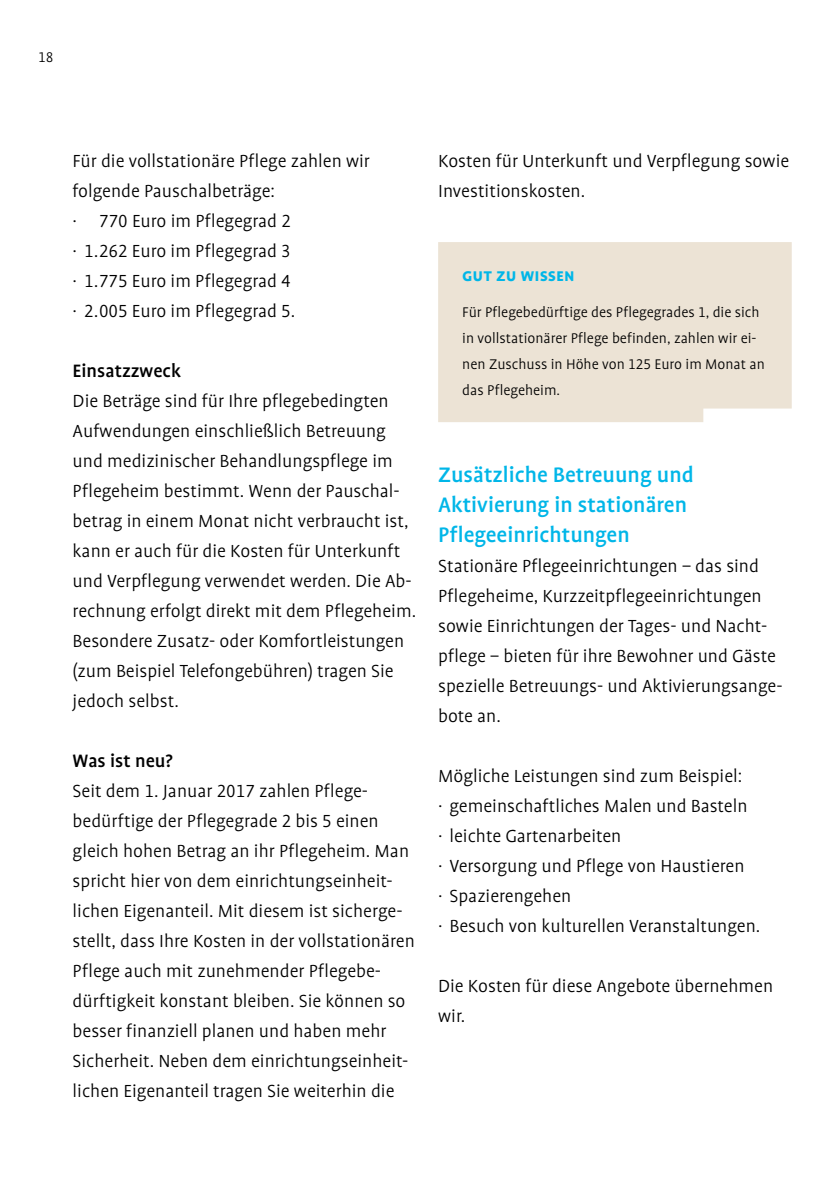
<style>
.page{position:relative;width:840px;height:1191px;background:#fff}
.page>*{position:absolute;margin:0;border:0;box-sizing:border-box;transform-origin:0 0}
.t1{font:500 24px/30px "Profile";color:#00b6e8}
.t2{font:500 20.4px "Profile";color:#000}
.t3{font:300 20px/30px "Profile";color:#000}
.t4{font:700 19px "Profile SC";color:#00b6e8}
.t5{font:300 16px/26px "Profile";color:#000}
.t6{font:300 16px "Profile NO";color:#000}
.s1{font-family:"Profile SC"}
.s2{font-family:"Profile NO"}
</style>
<div class="page">
<div style="left:438px;top:242px;width:353px;height:180px;background:#ece3d5"></div>
<p class="t6" style="left:38px;top:50px;width:17px">18</p>
<p class="t3" style="left:73px;top:146px;width:298px">Für die vollstationäre Pflege zahlen wir folgende Pauschalbeträge:<br><span class="s1">·</span> <span class="s2">770</span> Euro im Pflegegrad <span class="s2">2<br></span><span class="s1">·</span> <span class="s2">1.262</span> Euro im Pflegegrad <span class="s2">3<br></span><span class="s1">·</span> <span class="s2">1.775</span> Euro im Pflegegrad <span class="s2">4<br></span><span class="s1">·</span> <span class="s2">2.005</span> Euro im Pflegegrad <span class="s2">5</span>.</p>
<p class="t2" style="left:73px;top:360px;width:110px">Einsatzzweck</p>
<p class="t3" style="left:73px;top:386px;width:345px">Die Beträge sind für Ihre pflegebedingten Aufwendungen einschließlich Betreuung und medizinischer Behandlungspflege im Pflegeheim bestimmt. Wenn der Pauschal&shy;betrag in einem Monat nicht verbraucht ist, kann er auch für die Kosten für Unterkunft und Verpflegung verwendet werden. Die Ab&shy;rechnung erfolgt direkt mit dem Pflegeheim.<br>Besondere Zusatz- oder Komfortleistungen (zum Beispiel Telefongebühren) tragen Sie jedoch selbst.</p>
<p class="t2" style="left:73px;top:750px;width:102px">Was ist neu?</p>
<p class="t3" style="left:73px;top:776px;width:343px">Seit dem <span class="s2">1</span>. Januar <span class="s2">2017</span> zahlen Pflege&shy;bedürftige der Pflegegrade <span class="s2">2</span> bis <span class="s2">5</span> einen gleich hohen Betrag an ihr Pflegeheim. Man spricht hier von dem einrichtungseinheit&shy;lichen Eigenanteil. Mit diesem ist sicherge&shy;stellt, dass Ihre Kosten in der vollstationären Pflege auch mit zunehmender Pflegebe&shy;dürftigkeit konstant bleiben. Sie können so besser finanziell planen und haben mehr Sicherheit. Neben dem einrichtungseinheit&shy;lichen Eigenanteil tragen Sie weiterhin die</p>
<p class="t3" style="left:438px;top:146px;width:352px">Kosten für Unterkunft und Verpflegung sowie<br>Investitionskosten.</p>
<p class="t4" style="left:462px;top:265px;width:114px">gut zu wissen</p>
<p class="t5" style="left:462px;top:299px;width:304px">Für Pflegebedürftige des Pflegegrades <span class="s2">1</span>, die sich in vollstationärer Pflege befinden, zahlen wir ei&shy;nen Zuschuss in Höhe von <span class="s2">125</span> Euro im Monat an das Pflegeheim.</p>
<p class="t1" style="left:438px;top:460px;width:257px">Zusätzliche Betreuung und<br>Aktivierung in stationären<br>Pflegeeinrichtungen</p>
<p class="t3" style="left:438px;top:551px;width:346px">Stationäre Pflegeeinrichtungen – das sind Pflegeheime, Kurzzeitpflegeeinrichtungen sowie Einrichtungen der Tages- und Nacht&shy;pflege – bieten für ihre Bewohner und Gäste spezielle Betreuungs- und Aktivierungsange&shy;bote an.</p>
<p class="t3" style="left:438px;top:761px;width:323px">Mögliche Leistungen sind zum Beispiel:<br><span class="s1">·</span> gemeinschaftliches Malen und Basteln<br><span class="s1">·</span> leichte Gartenarbeiten<br><span class="s1">·</span> Versorgung und Pflege von Haustieren<br><span class="s1">·</span> Spazierengehen<br><span class="s1">·</span> Besuch von kulturellen Veranstaltungen.</p>
<p class="t3" style="left:438px;top:971px;width:336px">Die Kosten für diese Angebote übernehmen wir.</p>
</div>
